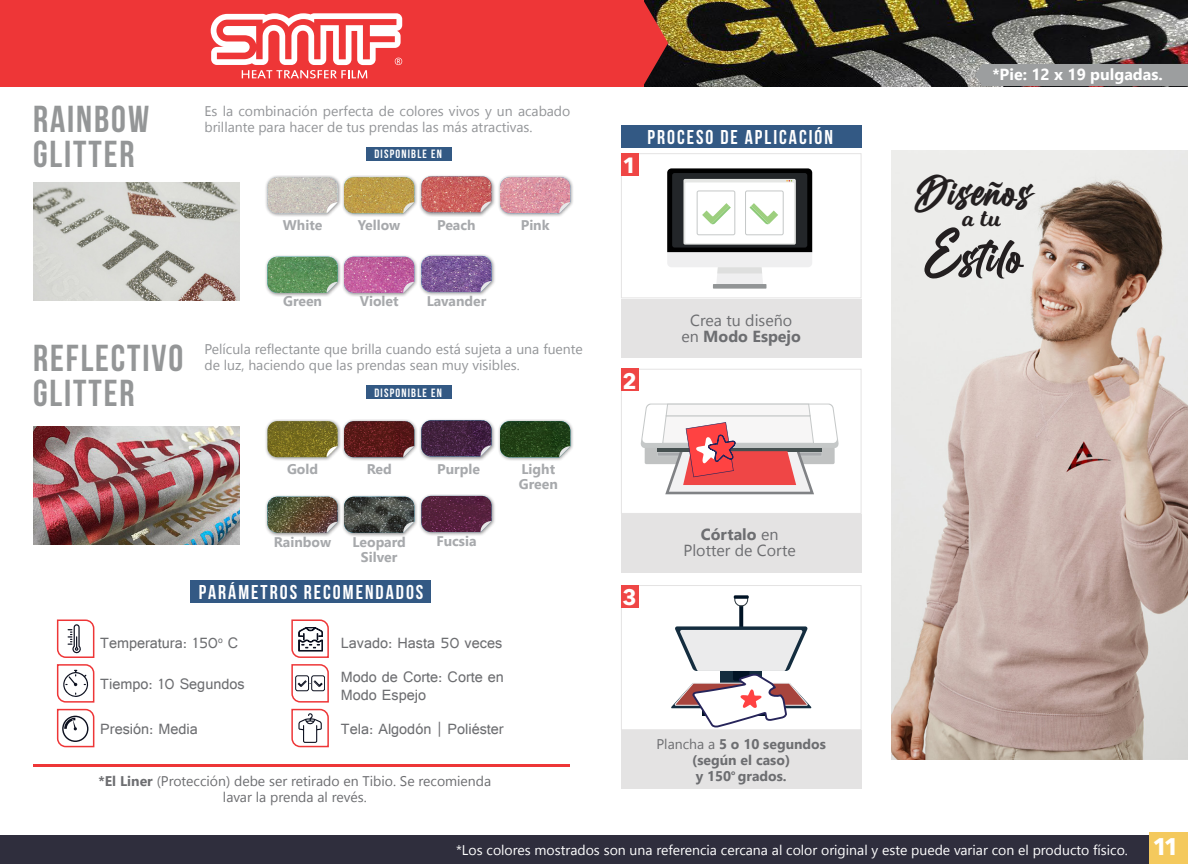
<style>
.page{position:relative;width:1188px;height:864px;background:#fff}
.page>*{position:absolute;margin:0;border:0;box-sizing:border-box;transform-origin:0 0}
.t1{font:50.6px "Billion Dreams";letter-spacing:.03em;color:#231f20}
.t2{font:44px "Billion Dreams";letter-spacing:.03em;color:#231f20}
.t3{font:700 37.6px "Bebas Neue";letter-spacing:.05em;color:#949697}
.t4{font:26px "Milkshake";color:#231f20}
.t5{font:700 22px "Avenir Next";color:#fff}
.t6{font:20px "Bebas Neue";letter-spacing:.1em;color:#fff}
.t7{font:700 20px "Bebas Neue";letter-spacing:.1em;color:#fff}
.t8{font:16px/18px "Raavi";color:#6d6e71}
.t9{font:16px/16px "Nirmala UI";color:#6d6e71;text-align:center}
.t10{font:700 16px "Nirmala UI";color:#fff}
.t11{font:14px/16px "Nirmala UI";color:#939598}
.t12{font:14px "Nirmala UI";color:#fff}
.t13{font:700 14px "Nirmala UI";color:#a7a9ac}
.t14{font:14px/16px "Nirmala UI";color:#6d6e71;text-align:center}
.t15{font:700 14px/16px "Nirmala UI";color:#6d6e71;text-align:center}
.t16{font:12px "Bebas Neue";letter-spacing:.1em;color:#fff}
.s1{font-weight:700}
.s2{font-weight:400}
.s3{font-size:63px}
.s4{font-family:"Avenir Next";font-weight:700;font-size:24px}
</style>
<div class="page">
<img style="left:668px;top:0;width:520px;height:86px">
<div style="left:0;top:836px;width:1188px;height:28px;background:#2f2e3d"></div>
<div style="left:1150px;top:832px;width:38px;height:32px;background:#f4c95d"></div>
<div style="left:265px;top:175px;width:77px;height:43px;background:#231f20;opacity:.49"></div>
<svg style="left:267px;top:177px;width:71px;height:36px;background:#cac5be"></svg>
<div style="left:265px;top:419px;width:77px;height:43px;background:#231f20;opacity:.49"></div>
<svg style="left:267px;top:421px;width:71px;height:36px;background:#80762f"></svg>
<div style="left:341px;top:175px;width:77px;height:43px;background:#231f20;opacity:.49"></div>
<svg style="left:344px;top:177px;width:70px;height:36px;background:#bfa152"></svg>
<div style="left:341px;top:419px;width:77px;height:43px;background:#231f20;opacity:.49"></div>
<svg style="left:344px;top:421px;width:70px;height:36px;background:#632625"></svg>
<div style="left:341px;top:255px;width:77px;height:42px;background:#231f20;opacity:.49"></div>
<svg style="left:344px;top:257px;width:70px;height:36px;background:#c268a2"></svg>
<div style="left:341px;top:495px;width:77px;height:42px;background:#231f20;opacity:.49"></div>
<svg style="left:344px;top:497px;width:70px;height:36px;background:#4f524f"></svg>
<div style="left:265px;top:255px;width:77px;height:42px;background:#231f20;opacity:.49"></div>
<svg style="left:267px;top:257px;width:71px;height:36px;background:#659864"></svg>
<div style="left:265px;top:495px;width:77px;height:42px;background:#231f20;opacity:.49"></div>
<svg style="left:267px;top:497px;width:71px;height:36px;background:#655943"></svg>
<div style="left:419px;top:174px;width:77px;height:43px;background:#231f20;opacity:.49"></div>
<svg style="left:421px;top:176px;width:71px;height:37px;background:#c96d6a"></svg>
<div style="left:419px;top:418px;width:77px;height:43px;background:#231f20;opacity:.49"></div>
<svg style="left:421px;top:420px;width:71px;height:36px;background:#4d304d"></svg>
<div style="left:497px;top:175px;width:77px;height:43px;background:#231f20;opacity:.49"></div>
<svg style="left:500px;top:177px;width:70px;height:36px;background:#db99a6"></svg>
<div style="left:497px;top:419px;width:77px;height:43px;background:#231f20;opacity:.49"></div>
<svg style="left:500px;top:421px;width:70px;height:36px;background:#2d4b24"></svg>
<div style="left:419px;top:254px;width:77px;height:42px;background:#231f20;opacity:.49"></div>
<svg style="left:421px;top:256px;width:71px;height:36px;background:#83659e"></svg>
<div style="left:419px;top:494px;width:77px;height:42px;background:#231f20;opacity:.49"></div>
<svg style="left:421px;top:496px;width:71px;height:36px;background:#602f4a"></svg>
<img style="left:33px;top:182px;width:207px;height:118px">
<img style="left:33px;top:426px;width:207px;height:118px">
<div style="left:366px;top:147px;width:86px;height:14px;background:#335984"></div>
<div style="left:366px;top:385px;width:86px;height:14px;background:#335984"></div>
<hr style="left:33px;top:765px;width:537px;height:2px;background:#ee3637">
<svg style="left:56px;top:619px;width:39px;height:129px"></svg>
<svg style="left:291px;top:619px;width:38px;height:129px"></svg>
<div style="left:190px;top:580px;width:240px;height:23px;background:#335984"></div>
<div style="left:0;top:0;width:643px;height:86px;background:#ee3637"></div>
<svg style="left:643px;top:0;width:25px;height:86px;background:#943428"></svg>
<svg style="left:211px;top:13px;width:191px;height:65px"></svg>
<div style="left:621px;top:126px;width:241px;height:22px;background:#335984"></div>
<img style="left:891px;top:151px;width:297px;height:608px">
<div style="left:621px;top:153px;width:241px;height:145px;border:1px solid #e4e3e3"></div>
<div style="left:621px;top:369px;width:241px;height:145px;border:1px solid #e4e3e3"></div>
<div style="left:621px;top:585px;width:241px;height:145px;border:1px solid #e4e3e3"></div>
<div style="left:621px;top:299px;width:241px;height:58px;background:#e4e3e3"></div>
<div style="left:621px;top:514px;width:241px;height:59px;background:#e4e3e3"></div>
<div style="left:621px;top:731px;width:241px;height:58px;background:#e4e3e3"></div>
<svg style="left:641px;top:404px;width:198px;height:90px"></svg>
<div style="left:667px;top:168px;width:145px;height:99px;background:#efeff0;border-radius:4px"></div>
<svg style="left:716px;top:273px;width:47px;height:11px"></svg>
<div style="left:717px;top:267px;width:45px;height:6px;background:#dedfde"></div>
<div style="left:713px;top:284px;width:53px;height:5px;background:#929596"></div>
<svg style="left:667px;top:168px;width:145px;height:84px"></svg>
<svg style="left:739px;top:606px;width:4px;height:22px"></svg>
<svg style="left:734px;top:599px;width:14px;height:7px"></svg>
<svg style="left:734px;top:595px;width:15px;height:4px"></svg>
<svg style="left:671px;top:626px;width:140px;height:105px"></svg>
<div style="left:621px;top:153px;width:17px;height:23px;background:#ef4645"></div>
<div style="left:621px;top:369px;width:17px;height:22px;background:#ef4645"></div>
<div style="left:621px;top:585px;width:17px;height:22px;background:#ef4645"></div>
<div style="left:975px;top:64px;width:213px;height:22px;background:#9c9e9f"></div>
<h3 class="t3" style="left:33px;top:98px;width:117px">RAINBOW</h3>
<h3 class="t3" style="left:33px;top:133px;width:103px">GLITTER</h3>
<p class="t11" style="left:204px;top:102px;width:367px">Es la combinación perfecta de colores vivos y un acabado brillante para hacer de tus prendas las más atractivas.</p>
<p class="t13" style="left:283px;top:214px;width:41px">White</p>
<p class="t16" style="left:375px;top:148px;width:69px">DISPONIBLE EN</p>
<p class="t13" style="left:358px;top:214px;width:44px">Yellow</p>
<p class="t13" style="left:437px;top:214px;width:40px">Peach</p>
<p class="t13" style="left:521px;top:215px;width:30px">Pink</p>
<h3 class="t3" style="left:33px;top:337px;width:152px">REFLECTIVO</h3>
<h3 class="t3" style="left:33px;top:373px;width:103px">GLITTER</h3>
<p class="t13" style="left:283px;top:291px;width:40px">Green</p>
<p class="t13" style="left:360px;top:291px;width:40px">Violet</p>
<p class="t13" style="left:427px;top:291px;width:61px">Lavander</p>
<p class="t11" style="left:204px;top:340px;width:380px">Película reflectante que brilla cuando está sujeta a una fuente de luz, haciendo que las prendas sean muy visibles.</p>
<p class="t16" style="left:375px;top:386px;width:69px">DISPONIBLE EN</p>
<p class="t13" style="left:287px;top:458px;width:33px">Gold</p>
<p class="t13" style="left:367px;top:458px;width:26px">Red</p>
<p class="t13" style="left:437px;top:458px;width:44px">Purple</p>
<p class="t13" style="left:274px;top:532px;width:59px">Rainbow</p>
<p class="t13" style="left:353px;top:532px;width:55px">Leopard</p>
<p class="t13" style="left:361px;top:546px;width:38px">Silver</p>
<h3 class="t6" style="left:199px;top:581px;width:226px">PARÁMETROS RECOMENDADOS</h3>
<p class="t13" style="left:436px;top:531px;width:42px">Fucsia</p>
<p class="t13" style="left:521px;top:459px;width:35px">Light</p>
<p class="t13" style="left:519px;top:473px;width:40px">Green</p>
<p class="t8" style="left:100px;top:633px;width:140px">Temperatura: 150<sup>o</sup> C</p>
<p class="t8" style="left:341px;top:633px;width:163px">Lavado: Hasta 50 veces</p>
<p class="t8" style="left:100px;top:675px;width:146px">Tiempo: 10 Segundos</p>
<p class="t8" style="left:341px;top:668px;width:164px">Modo de Corte: Corte en<br>Modo Espejo</p>
<p class="t8" style="left:100px;top:720px;width:99px">Presión: Media</p>
<p class="t8" style="left:341px;top:720px;width:164px">Tela: Algodón | Poliéster</p>
<p class="t14" style="left:98px;top:772px;width:394px"><span class="s1">*El Liner</span> (Protección) debe ser retirado en Tibio. Se recomienda lavar la prenda al revés.</p>
<h3 class="t5" style="left:622px;top:146px;width:16px">1</h3>
<h3 class="t7" style="left:647px;top:126px;width:187px">PROCESO DE APLICACIÓN</h3>
<h3 class="t5" style="left:622px;top:362px;width:16px">2</h3>
<p class="t9" style="left:682px;top:312px;width:121px">Crea tu diseño en <span class="s1">Modo Espejo</span></p>
<h3 class="t5" style="left:622px;top:578px;width:16px">3</h3>
<p class="t9" style="left:683px;top:526px;width:114px"><span class="s1">Córtalo</span> en<br>Plotter de Corte</p>
<p class="t15" style="left:656px;top:736px;width:171px"><span class="s2">Plancha a</span> 5 o 10 segundos (según el caso)<br>y 150<sup>o</sup> grados.</p>
<p class="t10" style="left:992px;top:62px;width:172px">*Pie: 12 x 19 pulgadas.</p>
<h2 class="t2" style="left:914px;top:160px;width:120px">Diseños</h2>
<h3 class="t4" style="left:963px;top:199px;width:39px">a tu</h3>
<h1 class="t1" style="left:923px;top:220px;width:102px"><span class="s3">E</span>stilo</h1>
<p class="t12" style="left:456px;top:839px;width:725px">*Los colores mostrados son una referencia cercana al color original y este puede variar con el producto físico. <span class="s4">11</span></p>
</div>
